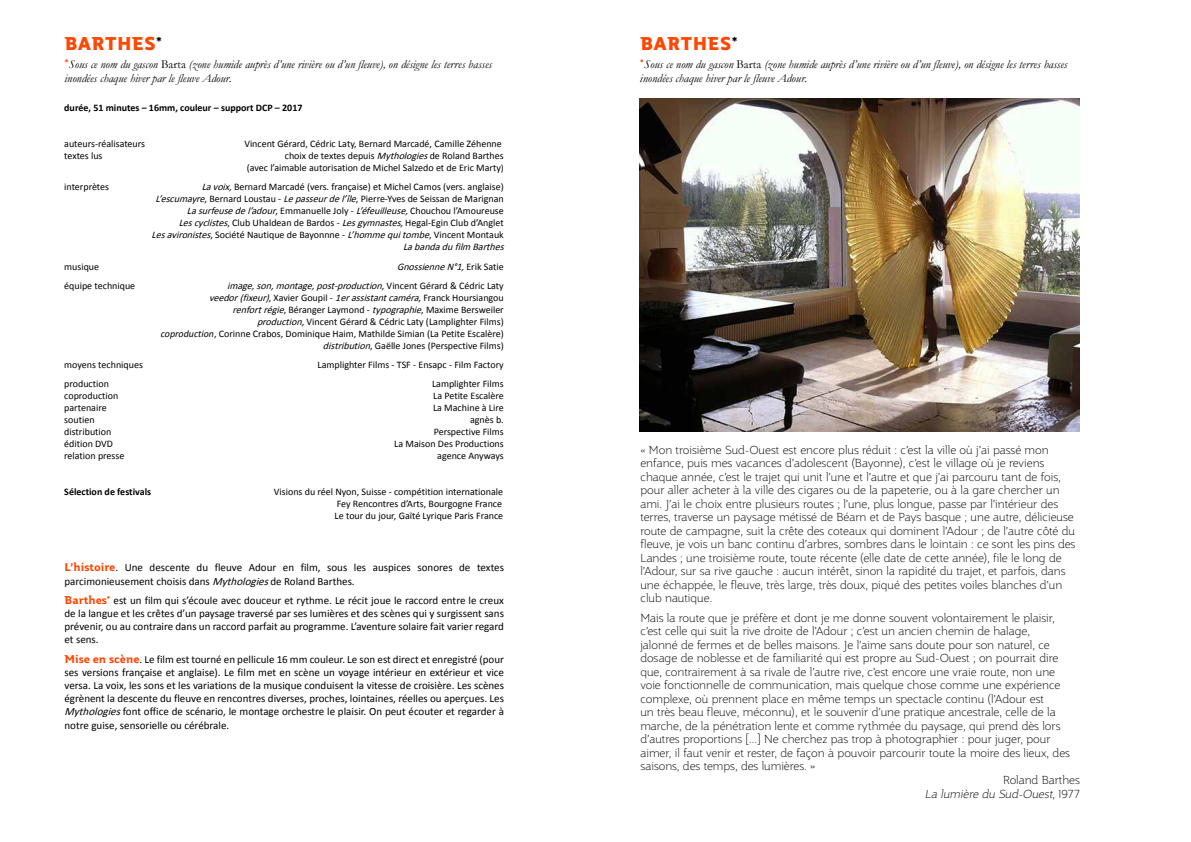
<style>
.page{position:relative;width:1191px;height:842px;background:#fff}
.page>*{position:absolute;margin:0;border:0;box-sizing:border-box;transform-origin:0 0}
.t1{font:800 18px "Jotia";letter-spacing:.005em;color:#ff4702}
.t2{font:italic 12px/14.4px "Garamond";color:#000}
.t3{font:100 11.2px/13.5px "Jotia";color:#000}
.t4{font:italic 100 11.2px "Jotia";color:#000}
.t5{font:11px/13.2px "Calibri";color:#000;text-align:justify}
.t6{font:10px/12px "Calibri";color:#000;text-align:right}
.t7{font:700 10px "Calibri";color:#000}
.t8{font:italic 10px "Calibri";color:#000}
.s1{font-weight:700;color:#000}
.s2{font-family:"Jotia";font-weight:700;font-style:normal;color:#ff4702}
.s3{font-style:normal}
.s4{font-style:italic}
.s5{font-size:9.5px}
.s6{font-family:"Jotia";font-weight:700;color:#ff4500}
</style>
<div class="page">
<img style="left:640px;top:99px;width:439px;height:333px">
<h1 class="t1" style="left:64px;top:31px;width:99px">BARTHES<span class="s1">*</span></h1>
<p class="t2" style="left:64px;top:57px;width:429px"><span class="s2">*</span>Sous ce nom du gascon <span class="s3">Barta</span> (zone humide auprès d’une rivière ou d’un fleuve), on désigne les terres basses inondées chaque hiver par le fleuve Adour.</p>
<p class="t7" style="left:64px;top:102px;width:240px">durée, 51 minutes – 16mm, couleur – support DCP – 2017</p>
<p class="t6" style="left:64px;top:137px;width:82px">auteurs-réalisateurs</p>
<p class="t6" style="left:244px;top:137px;width:259px">Vincent Gérard, Cédric Laty, Bernard Marcadé, Camille Zéhenne</p>
<p class="t6" style="left:64px;top:149px;width:40px">textes lus</p>
<p class="t6" style="left:247px;top:149px;width:258px">choix de textes depuis <span class="s4">Mythologies</span>de Roland Barthes<br>(avec l’aimable autorisation de Michel Salzedo et de Eric Marty<span class="s5">)</span></p>
<p class="t6" style="left:64px;top:181px;width:46px">interprètes</p>
<p class="t6" style="left:202px;top:181px;width:303px"><span class="s4">Lavoix,</span>Bernard Marcadé (vers. française) et Michel Camos (vers. anglaise)</p>
<p class="t6" style="left:155px;top:193px;width:350px"><span class="s4">L’escumayre</span>, Bernard Loustau - <span class="s4">Lepasseurdel’île</span>, Pierre-Yves de Seissan de Marignan</p>
<p class="t6" style="left:187px;top:205px;width:318px"><span class="s4">Lasurfeusedel’adour</span>, E m m a n u e l l e J o l y - <span class="s4">L’éfeuilleuse,</span>C h o u c h o u l ’A m o u re u s e</p>
<p class="t6" style="left:179px;top:217px;width:326px"><span class="s4">Lescyclistes</span>, Club Uhaldean de Bardos - <span class="s4">Lesgymnastes,</span>Hegal-Egin Club d’Anglet</p>
<p class="t6" style="left:152px;top:229px;width:354px"><span class="s4">Lesavironistes</span>, Société Nautique de Bayonnne - <span class="s4">L’hommequitombe</span>, Vincent Montauk</p>
<p class="t8" style="left:403px;top:241px;width:105px">Labandadufilm Barthes</p>
<p class="t6" style="left:64px;top:260px;width:36px">musique</p>
<p class="t8" style="left:397px;top:260px;width:108px">GnossienneN°1,<span class="s3">E r i k S a t i e</span></p>
<p class="t6" style="left:64px;top:279px;width:72px">équipe technique</p>
<p class="t6" style="left:161px;top:279px;width:344px"><span class="s4">image,son,montage,post-production</span>, V i n c e n t G é r a r d &amp; C é d r i c L a t y<br><span class="s4">veedor(fixeur)</span>, X a v i e r G o u p i l - <span class="s4">1er assistantcaméra</span>, F ra n c k H o u rs i a n g o u <span class="s4">renfortrégie</span>, Béranger Laymond - <span class="s4">typographie</span>, Maxime Bersweiler<br><span class="s4">production</span>, Vincent Gérard &amp; Cédric Laty (Lamplighter Films)<br><span class="s4">coproduction</span>, Corinne Crabos, Dominique Haim, Mathilde Simian (La Petite Escalère) <span class="s4">distribution</span>, Gaëlle Jones (Perspective Films)</p>
<p class="t6" style="left:64px;top:358px;width:80px">moyens techniques</p>
<p class="t6" style="left:317px;top:358px;width:188px">Lamplighter Films - TSF - Ensapc - Film Factory</p>
<p class="t6" style="left:64px;top:377px;width:46px">production</p>
<p class="t6" style="left:432px;top:377px;width:73px">Lamplighter Films</p>
<p class="t6" style="left:64px;top:389px;width:56px">coproduction</p>
<p class="t6" style="left:433px;top:389px;width:72px">La Petite Escalère</p>
<p class="t6" style="left:64px;top:401px;width:44px">partenaire</p>
<p class="t6" style="left:433px;top:401px;width:72px">La Machine à Lire</p>
<p class="t6" style="left:64px;top:413px;width:32px">soutien</p>
<p class="t6" style="left:470px;top:413px;width:35px">agnès b.</p>
<p class="t6" style="left:64px;top:425px;width:49px">distribution</p>
<p class="t6" style="left:434px;top:425px;width:71px">Perspective Films</p>
<p class="t6" style="left:64px;top:437px;width:50px">édition DVD</p>
<p class="t6" style="left:394px;top:437px;width:111px">La Maison Des Productions</p>
<p class="t6" style="left:64px;top:449px;width:62px">relation presse</p>
<p class="t6" style="left:437px;top:449px;width:68px">agence Anyways</p>
<p class="t7" style="left:64px;top:486px;width:88px">Sélection de festivals</p>
<p class="t6" style="left:334px;top:485px;width:170px;text-align:justify;text-indent:-61px">Visions du réel Nyon, Suisse - compétition internationale Fey Rencontres d’Arts, Bourgogne France Le tour du jour, Gaïté Lyrique Paris France</p>
<p class="t5" style="left:64px;top:560px;width:441px"><span class="s6">L’histoire</span>. Une descente du fleuve Adour en film, sous les auspices sonores de textes parcimonieusement choisis dans <span class="s4">Mythologies</span>de Roland Barthes.</p>
<p class="t5" style="left:64px;top:593px;width:441px"><span class="s6">Barthes*</span> est un film qui s’écoule avec douceur et rythme. Le récit joue le raccord entre le creux de la langue et les crêtes d’un paysage traversé par ses lumières et des scènes qui y surgissent sans prévenir, ou au contraire dans un raccord parfait au programme. L’aventure solaire fait varier regard et sens.</p>
<p class="t5" style="left:64px;top:652px;width:441px"><span class="s6">Mise en scène</span>. Le film est tourné en pellicule 16 mm couleur. Le son est direct et enregistré (pour ses versions française et anglaise). Le film met en scène un voyage intérieur en extérieur et vice versa. La voix, les sons et les variations de la musique conduisent la vitesse de croisière. Les scènes égrènent la descente du fleuve en rencontres diverses, proches, lointaines, réelles ou aperçues. Les <span class="s4">Mythologies</span>font office de scénario, le montage orchestre le plaisir. On peut écouter et regarder à notre guise, sensorielle ou cérébrale.</p>
<h1 class="t1" style="left:640px;top:31px;width:99px">BARTHES<span class="s1">*</span></h1>
<p class="t2" style="left:640px;top:57px;width:429px"><span class="s2">*</span>Sous ce nom du gascon <span class="s3">Barta</span> (zone humide auprès d’une rivière ou d’un fleuve), on désigne les terres basses inondées chaque hiver par le fleuve Adour.</p>
<p class="t3" style="left:640px;top:443px;width:436px">« Mon troisième Sud-Ouest est encore plus réduit : c’est la ville où j’ai passé mon enfance, puis mes vacances d’adolescent (Bayonne), c’est le village où je reviens chaque année, c’est le trajet qui unit l’une et l’autre et que j’ai parcouru tant de fois, pour aller acheter à la ville des cigares ou de la papeterie, ou à la gare chercher un ami. J’ai le choix entre plusieurs routes ; l’une, plus longue, passe par l’intérieur des terres, traverse un paysage métissé de Béarn et de Pays basque ; une autre, délicieuse route de campagne, suit la crête des coteaux qui dominent l’Adour ; de l’autre côté du fleuve, je vois un banc continu d’arbres, sombres dans le lointain : ce sont les pins des Landes ; une troisième route, toute récente (elle date de cette année), file le long de l’Adour, sur sa rive gauche : aucun intérêt, sinon la rapidité du trajet, et parfois, dans une échappée, le fleuve, très large, très doux, piqué des petites voiles blanches d’un club nautique.</p>
<p class="t3" style="left:640px;top:611px;width:416px">Mais la route que je préfère et dont je me donne souvent volontairement le plaisir,</p>
<p class="t3" style="left:640px;top:624px;width:391px">c’est celle qui suit la rive droite de l’Adour ; c’est un ancien chemin de halage,</p>
<p class="t3" style="left:640px;top:638px;width:411px">jalonné de fermes et de belles maisons. Je l’aime sans doute pour son naturel, ce</p>
<p class="t3" style="left:640px;top:651px;width:419px">dosage de noblesse et de familiarité qui est propre au Sud-Ouest ; on pourrait dire</p>
<p class="t3" style="left:640px;top:665px;width:416px">que, contrairement à sa rivale de l’autre rive, c’est encore une vraie route, non une</p>
<p class="t3" style="left:640px;top:678px;width:421px">voie fonctionnelle de communication, mais quelque chose comme une expérience</p>
<p class="t3" style="left:640px;top:692px;width:405px">complexe, où prennent place en même temps un spectacle continu (l’Adour est</p>
<p class="t3" style="left:640px;top:705px;width:417px">un très beau fleuve, méconnu), et le souvenir d’une pratique ancestrale, celle de la</p>
<p class="t3" style="left:640px;top:719px;width:421px">marche, de la pénétration lente et comme rythmée du paysage, qui prend dès lors</p>
<p class="t3" style="left:640px;top:732px;width:412px">d’autres proportions […] Ne cherchez pas trop à photographier : pour juger, pour</p>
<p class="t3" style="left:640px;top:746px;width:431px">aimer, il faut venir et rester, de façon à pouvoir parcourir toute la moire des lieux, des</p>
<p class="t3" style="left:640px;top:759px;width:176px">saisons, des temps, des lumières. »</p>
<p class="t3" style="left:1003px;top:773px;width:78px">Roland Barthes</p>
<p class="t4" style="left:925px;top:786px;width:156px">La lumière du Sud-Ouest<span class="s3">, 1 9 7 7</span></p>
</div>
